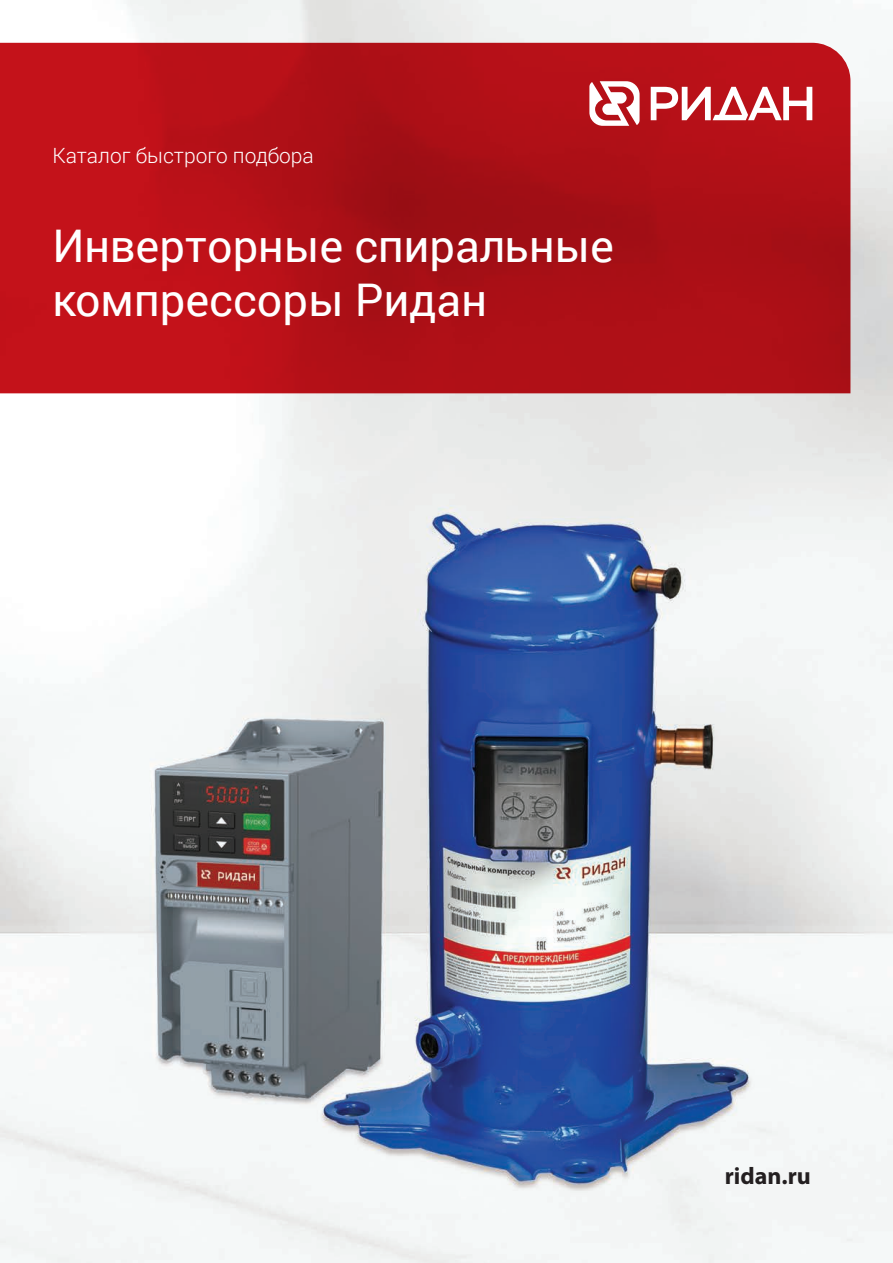
<style>
.page{position:relative;width:893px;height:1263px;background:#fff}
.page>*{position:absolute;margin:0;border:0;box-sizing:border-box;transform-origin:0 0}
.t1{font:45px/54px "Roboto";color:#fff}
.t2{font:700 24px "Myriad Pro";color:#231f20}
.t3{font:300 21px "Roboto";color:#fff}
</style>
<div class="page">
<img style="left:0;top:0;width:893px;height:1263px">
<svg style="left:0;top:43px;width:850px;height:350px;background:#b31017"></svg>
<svg style="left:589px;top:81px;width:51px;height:45px"></svg>
<svg style="left:651px;top:87px;width:161px;height:33px"></svg>
<p class="t3" style="left:52px;top:143px;width:263px">Каталог быстрого подбора</p>
<p class="t1" style="left:52px;top:220px;width:563px">Инверторные спиральные компрессоры Ридан</p>
<p class="t2" style="left:725px;top:1160px;width:88px">ridan.ru</p>
</div>
